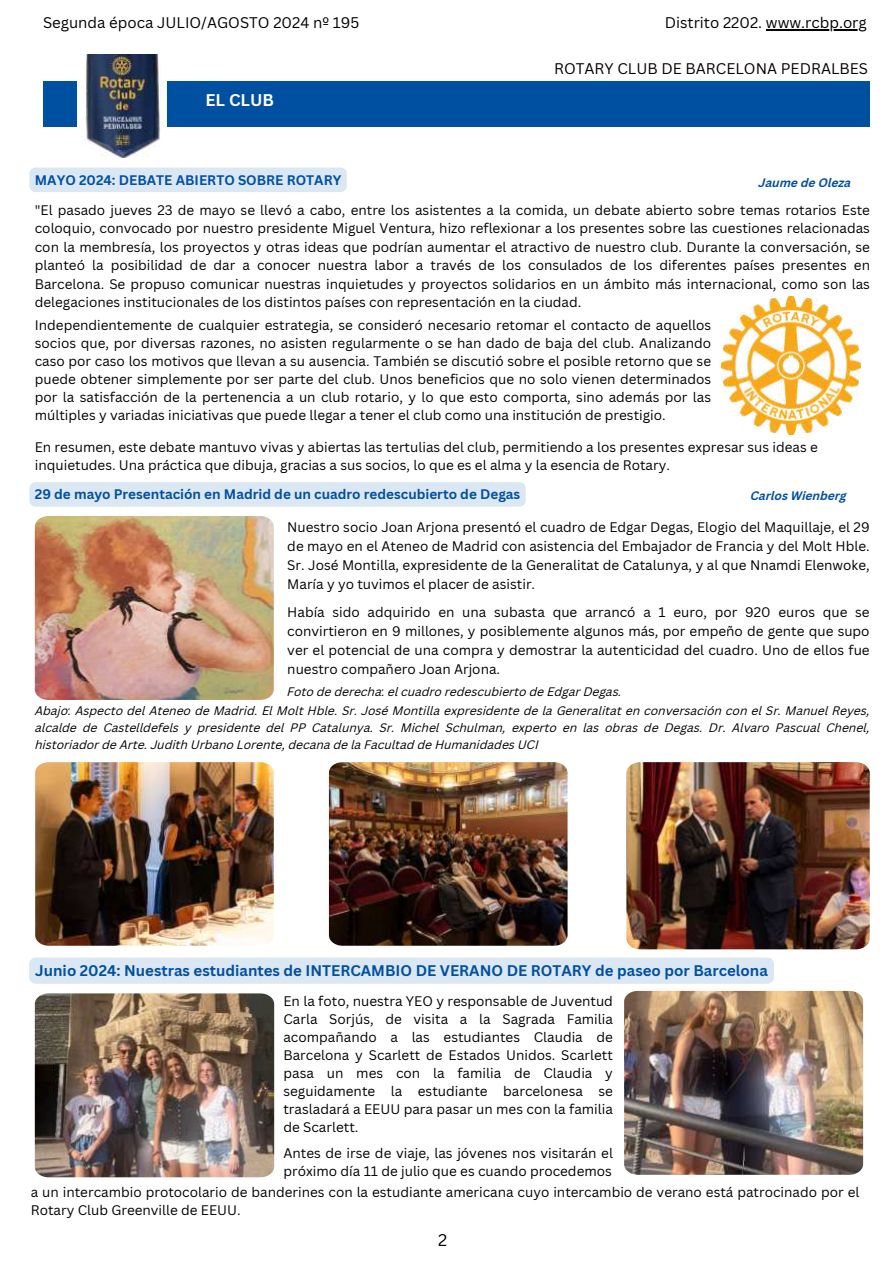
<style>
.page{position:relative;width:894px;height:1264px;background:#fff}
.page>*{position:absolute;margin:0;border:0;box-sizing:border-box;transform-origin:0 0}
.t1{font:700 16.5px "Canva Sans";color:#fff}
.t2{font:16.5px "Canva Sans";color:#000}
.t3{font:15px "Canva Sans";color:#000}
.t4{font:700 15px "Canva Sans";color:#0050a2}
.t5{font:13.5px/18px "Canva Sans";color:#000;text-align:justify}
.t6{font:700 13.5px "Canva Sans";color:#0050a2}
.t7{font:italic 12px/17px "Canva Sans";color:#000;text-align:justify}
.t8{font:italic 700 12px "Canva Sans";color:#0050a2}
</style>
<div class="page">
<div style="left:43px;top:81px;width:826px;height:45px;background:#0050a2"></div>
<div style="left:78px;top:27px;width:89px;height:119px;background:#fff"></div>
<img style="left:84px;top:54px;width:76px;height:103px">
<img style="left:35px;top:516px;width:239px;height:183px">
<img style="left:35px;top:762px;width:239px;height:183px">
<img style="left:329px;top:762px;width:238px;height:183px">
<img style="left:721px;top:296px;width:139px;height:139px">
<div style="left:29px;top:167px;width:317px;height:25px;background:#dbe7f3"></div>
<hr style="left:765px;top:29px;width:101px;height:2px;background:#000">
<div style="left:29px;top:482px;width:496px;height:24px;background:#dbe7f3"></div>
<img style="left:626px;top:762px;width:243px;height:187px">
<div style="left:29px;top:957px;width:744px;height:26px;background:#dbe7f3"></div>
<img style="left:624px;top:990px;width:238px;height:184px">
<img style="left:35px;top:993px;width:239px;height:184px">
<p class="t3" style="left:43px;top:14px;width:318px">Segunda época JULIO/AGOSTO 2024 nº 195</p>
<p class="t3" style="left:664px;top:14px;width:204px">Distrito 2202. www.rcbp.org</p>
<p class="t1" style="left:205px;top:90px;width:70px">EL CLUB</p>
<p class="t3" style="left:554px;top:60px;width:315px">ROTARY CLUB DE BARCELONA PEDRALBES</p>
<p class="t6" style="left:35px;top:172px;width:308px">MAYO 2024: DEBATE ABIERTO SOBRE ROTARY</p>
<p class="t5" style="left:35px;top:201px;width:836px;line-height:18.5px">"El pasado jueves 23 de mayo se llevó a cabo, entre los asistentes a la comida, un debate abierto sobre temas rotarios Este coloquio, convocado por nuestro presidente Miguel Ventura, hizo reflexionar a los presentes sobre las cuestiones relacionadas con la membresía, los proyectos y otras ideas que podrían aumentar el atractivo de nuestro club. Durante la conversación, se planteó la posibilidad de dar a conocer nuestra labor a través de los consulados de los diferentes países presentes en Barcelona. Se propuso comunicar nuestras inquietudes y proyectos solidarios en un ámbito más internacional, como son las delegaciones institucionales de los distintos países con representación en la ciudad.</p>
<p class="t8" style="left:758px;top:175px;width:94px">Jaume de Oleza</p>
<p class="t5" style="left:35px;top:316px;width:677px">Independientemente de cualquier estrategia, se consideró necesario retomar el contacto de aquellos socios que, por diversas razones, no asisten regularmente o se han dado de baja del club. Analizando caso por caso los motivos que llevan a su ausencia. También se discutió sobre el posible retorno que se puede obtener simplemente por ser parte del club. Unos beneficios que no solo vienen determinados por la satisfacción de la pertenencia a un club rotario, y lo que esto comporta, sino además por las múltiples y variadas iniciativas que puede llegar a tener el club como una institución de prestigio.</p>
<p class="t5" style="left:35px;top:437px;width:784px">En resumen, este debate mantuvo vivas y abiertas las tertulias del club, permitiendo a los presentes expresar sus ideas e inquietudes. Una práctica que dibuja, gracias a sus socios, lo que es el alma y la esencia de Rotary.</p>
<p class="t6" style="left:35px;top:486px;width:487px">29 de mayo Presentación en Madrid de un cuadro redescubierto de Degas</p>
<p class="t8" style="left:750px;top:488px;width:98px">Carlos Wienberg</p>
<p class="t5" style="left:287px;top:518px;width:583px;line-height:18.8px">Nuestro socio Joan Arjona presentó el cuadro de Edgar Degas, Elogio del Maquillaje, el 29 de mayo en el Ateneo de Madrid con asistencia del Embajador de Francia y del Molt Hble.<br>Sr. José Montilla, expresidente de la Generalitat de Catalunya, y al que Nnamdi Elenwoke, María y yo tuvimos el placer de asistir.</p>
<p class="t5" style="left:287px;top:603px;width:583px;line-height:18.8px">Había sido adquirido en una subasta que arrancó a 1 euro, por 920 euros que se convirtieron en 9 millones, y posiblemente algunos más, por empeño de gente que supo ver el potencial de una compra y demostrar la autenticidad del cuadro. Uno de ellos fue nuestro compañero Joan Arjona.</p>
<p class="t7" style="left:287px;top:683px;width:336px">Foto de derecha: el cuadro redescubierto de Edgar Degas.</p>
<p class="t7" style="left:35px;top:702px;width:836px">Abajo: Aspecto del Ateneo de Madrid. El Molt Hble. Sr. José Montilla expresidente de la Generalitat en conversación con el Sr. Manuel Reyes, alcalde de Castelldefels y presidente del PP Catalunya. Sr. Michel Schulman, experto en las obras de Degas. Dr. Alvaro Pascual Chenel, historiador de Arte. Judith Urbano Lorente, decana de la Facultad de Humanidades UCI</p>
<p class="t4" style="left:35px;top:961px;width:734px">Junio 2024: Nuestras estudiantes de INTERCAMBIO DE VERANO DE ROTARY de paseo por Barcelona</p>
<p class="t5" style="left:283px;top:991px;width:331px">En la foto, nuestra YEO y responsable de Juventud Carla Sorjús, de visita a la Sagrada Familia acompañando a las estudiantes Claudia de Barcelona y Scarlett de Estados Unidos. Scarlett pasa un mes con la familia de Claudia y seguidamente la estudiante barcelonesa se trasladará a EEUU para pasar un mes con la familia de Scarlett.</p>
<p class="t5" style="left:283px;top:1143px;width:331px">Antes de irse de viaje, las jóvenes nos visitarán el próximo día 11 de julio que es cuando procedemos</p>
<p class="t5" style="left:31px;top:1183px;width:829px">a un intercambio protocolario de banderines con la estudiante americana cuyo intercambio de verano está patrocinado por el<br>Rotary Club Greenville de EEUU.</p>
<p class="t2" style="left:438px;top:1230px;width:11px">2</p>
</div>
